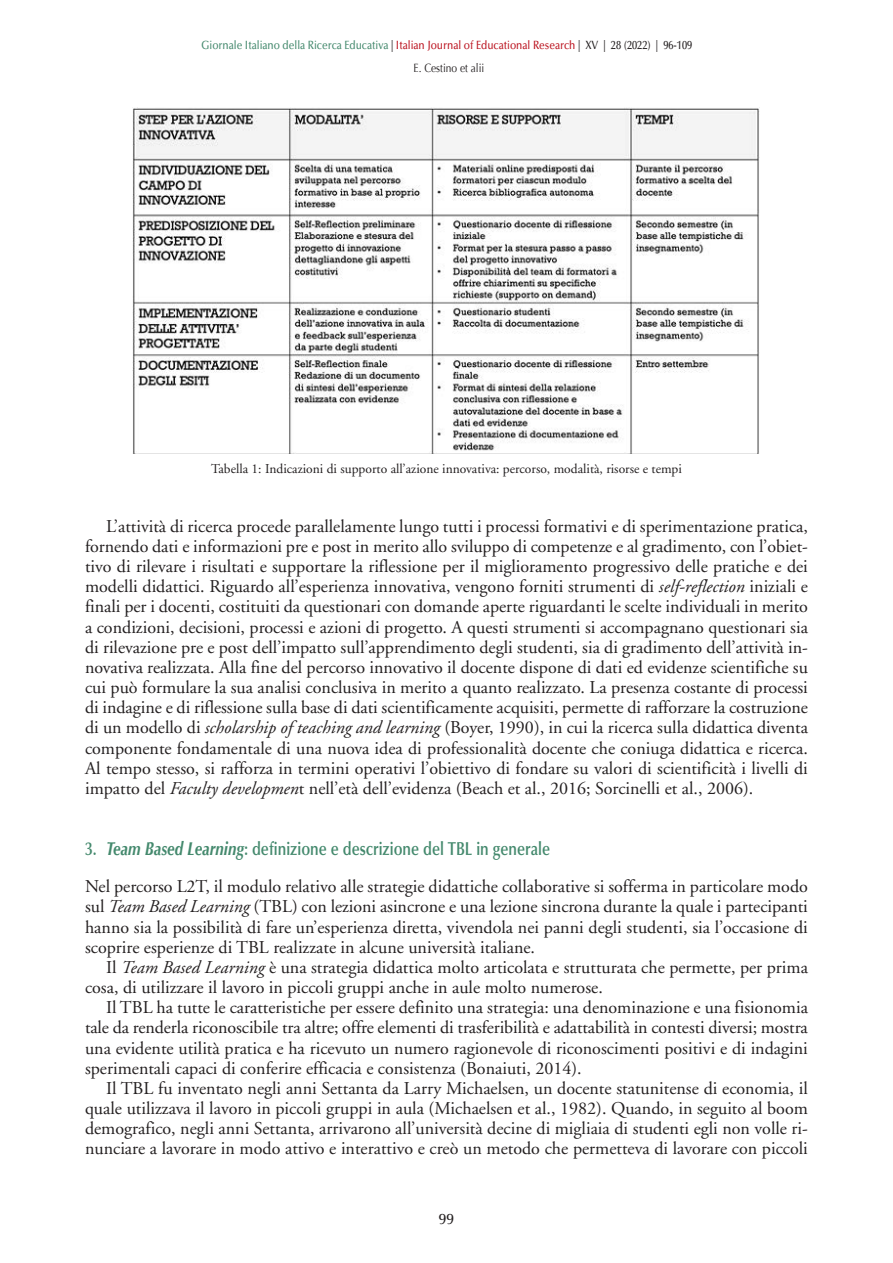
<style>
.page{position:relative;width:893px;height:1263px;background:#fff}
.page>*{position:absolute;margin:0;border:0;box-sizing:border-box;transform-origin:0 0}
.t1{font:600 18.75px "Optima";color:#44896d;scale:.8 1}
.t2{font:18px/20.1px "Adobe Garamond";color:#231f20;text-align:justify}
.t3{font:500 15px "Optima";color:#231f20}
.t4{font:13.5px "Adobe Garamond";color:#231f20}
.t5{font:500 12px/23.1px "Optima";color:#44896d;text-align:center;scale:.85 1}
.s1{color:#231f20}
.s2{color:#bb1420}
.s3{font-weight:400;color:#231f20}
.s4{font-style:italic}
.s5{font-weight:700;font-style:italic}
</style>
<div class="page">
<img style="left:132px;top:107px;width:627px;height:347px">
<p class="t5" style="left:202px;top:34px;width:579px">Giornale Italiano della Ricerca Educativa <span class="s1">|</span> <span class="s2">Italian Journal of Educational Research</span> <span class="s1">| XV | 28 (2022) | 96-109<br></span><span class="s3">E. Cestino et alii</span></p>
<p class="t4" style="left:211px;top:461px;width:472px">Tabella 1: Indicazioni di supporto all’azione innovativa: percorso, modalità, risorse e tempi</p>
<p class="t2" style="left:85px;top:516px;width:724px;text-indent:21px">L’attività di ricerca procede parallelamente lungo tutti i processi formativi e di sperimentazione pratica, fornendo dati e informazioni pre e post in merito allo sviluppo di competenze e al gradimento, con l’obiet&shy;tivo di rilevare i risultati e supportare la riflessione per il miglioramento progressivo delle pratiche e dei modelli didattici. Riguardo all’esperienza innovativa, vengono forniti strumenti di <span class="s4">self-reflection</span> iniziali e finali per i docenti, costituiti da questionari con domande aperte riguardanti le scelte individuali in merito a condizioni, decisioni, processi e azioni di progetto. A questi strumenti si accompagnano questionari sia di rilevazione pre e post dell’impatto sull’apprendimento degli studenti, sia di gradimento dell’attività in&shy;novativa realizzata. Alla fine del percorso innovativo il docente dispone di dati ed evidenze scientifiche su cui può formulare la sua analisi conclusiva in merito a quanto realizzato. La presenza costante di processi di indagine e di riflessione sulla base di dati scientificamente acquisiti, permette di rafforzare la costruzione di un modello di <span class="s4">scholarship of teaching and learning</span> (Boyer, 1990), in cui la ricerca sulla didattica diventa componente fondamentale di una nuova idea di professionalità docente che coniuga didattica e ricerca.<br>Al tempo stesso, si rafforza in termini operativi l’obiettivo di fondare su valori di scientificità i livelli di impatto del <span class="s4">Faculty developmen</span>t nell’età dell’evidenza (Beach et al., 2016; Sorcinelli et al., 2006).</p>
<p class="t1" style="left:85px;top:841px;width:583px">3. <span class="s5">Team Based Learning</span>: definizione e descrizione del TBL in generale</p>
<p class="t2" style="left:85px;top:877px;width:724px">Nel percorso L2T, il modulo relativo alle strategie didattiche collaborative si sofferma in particolare modo sul <span class="s4">Team Based Learning</span> (TBL) con lezioni asincrone e una lezione sincrona durante la quale i partecipanti hanno sia la possibilità di fare un’esperienza diretta, vivendola nei panni degli studenti, sia l’occasione di scoprire esperienze di TBL realizzate in alcune università italiane.</p>
<p class="t2" style="left:85px;top:957px;width:724px;text-indent:21px">Il <span class="s4">Team Based Learning</span> è una strategia didattica molto articolata e strutturata che permette, per prima cosa, di utilizzare il lavoro in piccoli gruppi anche in aule molto numerose.</p>
<p class="t2" style="left:85px;top:998px;width:724px;text-indent:21px">Il TBL ha tutte le caratteristiche per essere definito una strategia: una denominazione e una fisionomia tale da renderla riconoscibile tra altre; offre elementi di trasferibilità e adattabilità in contesti diversi; mostra una evidente utilità pratica e ha ricevuto un numero ragionevole di riconoscimenti positivi e di indagini sperimentali capaci di conferire efficacia e consistenza (Bonaiuti, 2014).</p>
<p class="t2" style="left:85px;top:1078px;width:724px;text-indent:21px">Il TBL fu inventato negli anni Settanta da Larry Michaelsen, un docente statunitense di economia, il quale utilizzava il lavoro in piccoli gruppi in aula (Michaelsen et al., 1982). Quando, in seguito al boom demografico, negli anni Settanta, arrivarono all’università decine di migliaia di studenti egli non volle ri&shy;nunciare a lavorare in modo attivo e interattivo e creò un metodo che permetteva di lavorare con piccoli</p>
<p class="t3" style="left:439px;top:1213px;width:16px">99</p>
</div>
